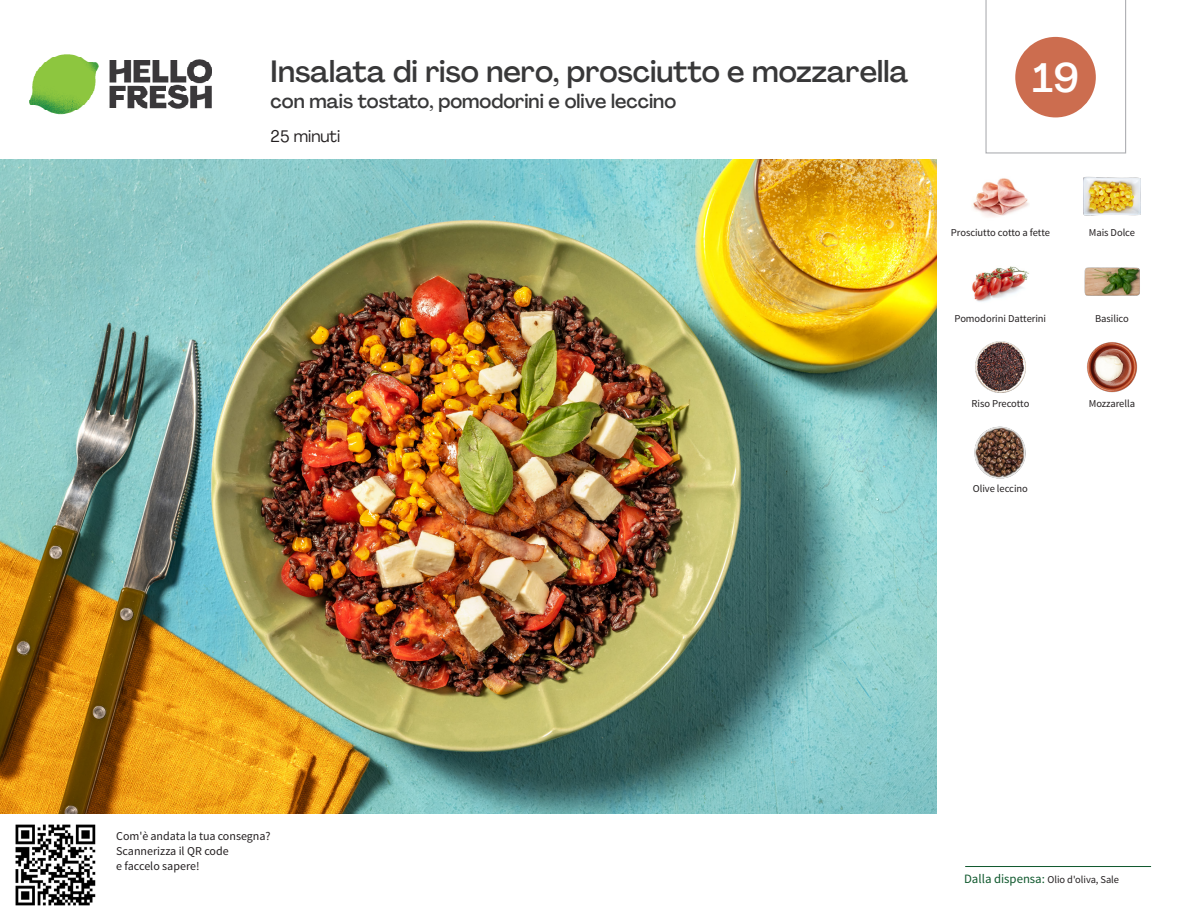
<style>
.page{position:relative;width:1188px;height:918px;background:#fff}
.page>*{position:absolute;margin:0;border:0;box-sizing:border-box;transform-origin:0 0}
._24_Recipe_Nr_Bag{font:500 40.5px "Agrandir";color:#fff}
._15_Titel_UK{font:500 30px "Agrandir";color:#383839}
._15_Titel_UK-2{font:500 19.5px "Agrandir";color:#383839}
._02_Box_Type{font:16.5px "Agrandir";color:#231f20}
._06_Before_Start{font:12px/15px "Source Sans Pro";color:#231f20}
._18_FRONT_ingredient{font:10.5px "Source Sans Pro";letter-spacing:-.005em;color:#231f20}
.t1{font:10.5px "Source Sans Variable";letter-spacing:-.005em;color:#231f20}
.s1{font-family:"Source Sans Pro";font-size:12.75px;color:#0e572c}
</style>
<div class="page">
<img style="left:30px;top:54px;width:181px;height:61px">
<hr style="left:965px;top:866px;width:186px;height:1px;background:#0e572c">
<img style="left:0;top:159px;width:936px;height:655px">
<img style="left:1083px;top:176px;width:58px;height:40px">
<img style="left:972px;top:178px;width:57px;height:39px">
<img style="left:1084px;top:267px;width:56px;height:29px">
<img style="left:972px;top:266px;width:57px;height:36px">
<img style="left:1087px;top:342px;width:51px;height:51px">
<img style="left:975px;top:341px;width:51px;height:52px">
<img style="left:974px;top:426px;width:52px;height:53px">
<img style="left:15px;top:824px;width:81px;height:82px">
<svg style="left:985px;top:0;width:141px;height:154px"></svg>
<p class="_15_Titel_UK" style="left:271px;top:53px;width:639px">Insalata di riso nero, prosciutto e mozzarella</p>
<p class="_15_Titel_UK-2" style="left:271px;top:89px;width:407px">con mais tostato, pomodorini e olive leccino</p>
<p class="_02_Box_Type" style="left:271px;top:126px;width:71px">25 minuti</p>
<p class="_24_Recipe_Nr_Bag" style="left:1032px;top:53px;width:48px">19</p>
<p class="_18_FRONT_ingredient" style="left:951px;top:226px;width:101px">Prosciutto cotto a fette</p>
<p class="_18_FRONT_ingredient" style="left:1089px;top:226px;width:48px">Mais Dolce</p>
<p class="_18_FRONT_ingredient" style="left:955px;top:312px;width:93px">Pomodorini Datterini</p>
<p class="_18_FRONT_ingredient" style="left:1095px;top:312px;width:35px">Basilico</p>
<p class="_18_FRONT_ingredient" style="left:971px;top:397px;width:59px">Riso Precotto</p>
<p class="_18_FRONT_ingredient" style="left:1089px;top:397px;width:48px">Mozzarella</p>
<p class="_18_FRONT_ingredient" style="left:973px;top:482px;width:57px">Olive leccino</p>
<p class="_06_Before_Start" style="left:116px;top:829px;width:156px">Com'è andata la tua consegna?<br>Scannerizza il QR code<br>e faccelo sapere!</p>
<p class="t1" style="left:964px;top:873px;width:156px"><span class="s1">Dalla dispensa:</span> Olio d'oliva, Sale</p>
</div>
